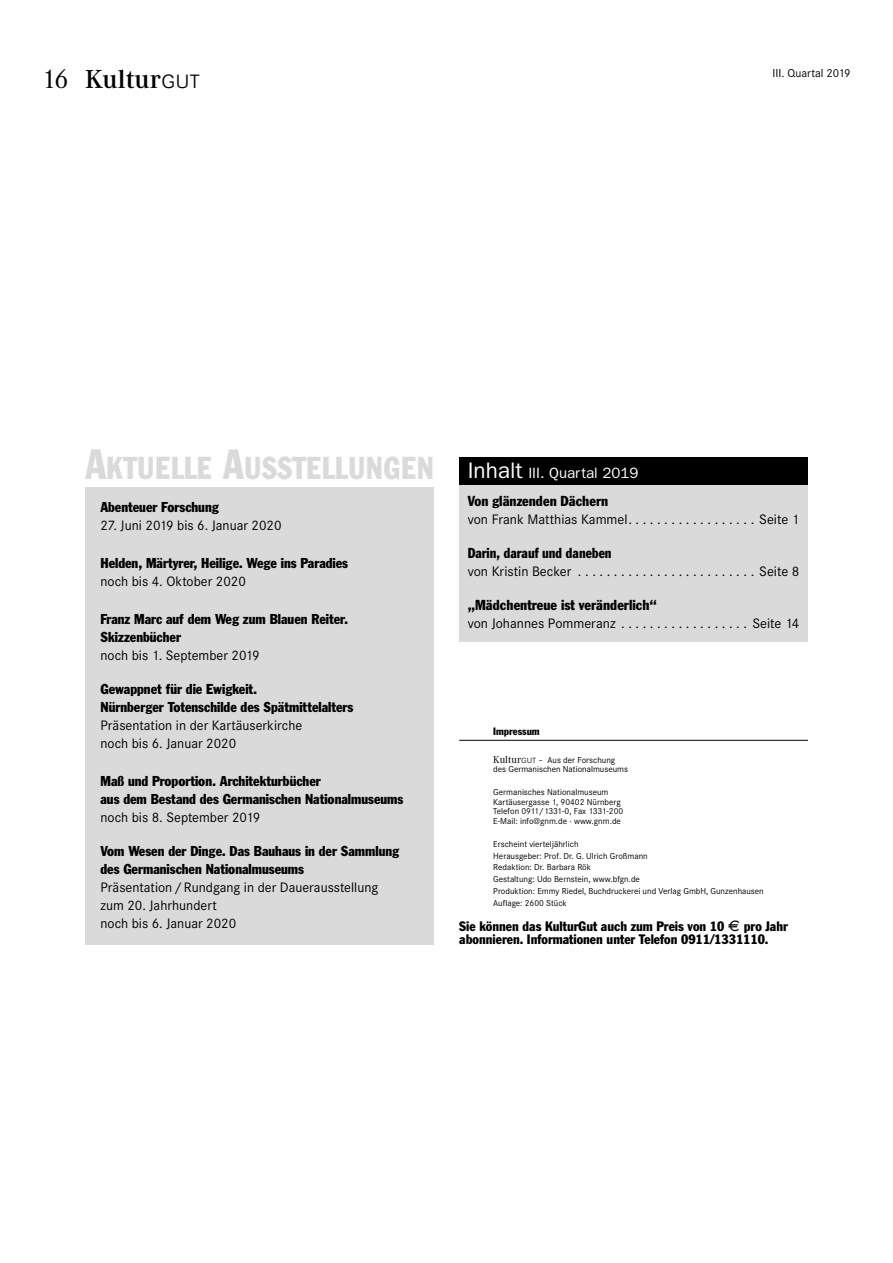
<style>
.page{position:relative;width:893px;height:1263px;background:#fff}
.page>*{position:absolute;margin:0;border:0;box-sizing:border-box;transform-origin:0 0}
.t1{font:31.5px "Franklin ATF Condensed BQ";letter-spacing:.02em;color:#dadada;scale:.91 1}
.t2{font:600 27px "Corporate A";color:#000}
.t3{font:14.25px/18px "Franklin ATF Condensed BQ";color:#000}
.t4{font:14.25px/18px "Corporate S";color:#000}
.t5{font:condensed 14.25px "Franklin Gothic";color:#000}
.t6{font:condensed 14.25px "Franklin Gothic";color:#000;scale:.94 1}
.t7{font:condensed 13.5px/13.5px "Franklin Gothic";color:#000}
.t8{font:12px "Corporate S";color:#000}
.t9{font:condensed 10.5px "Franklin Gothic";color:#000}
.t10{font:9px/11.9px "Corporate S";color:#000}
.s1{font-weight:400}
.s2{font-family:"Corporate SSC";font-weight:300}
.s3{font-size:42px}
.s4{font-family:"Franklin Gothic";font-size:22.5px;color:#fff}
.s5{font-family:"Franklin Gothic";font-size:15px;color:#fff}
.s6{font-family:"Corporate A";font-size:10.5px}
.s7{font-family:"Corporate SSC";font-weight:300;font-size:10.5px}
</style>
<div class="page">
<hr style="left:459px;top:740px;width:349px;height:1px;background:#000">
<div style="left:459px;top:457px;width:349px;height:185px;background:#dadada"></div>
<div style="left:459px;top:457px;width:349px;height:28px;background:#000"></div>
<div style="left:85px;top:487px;width:349px;height:457px;background:#dadada"></div>
<h2 class="t2" style="left:43px;top:64px;width:159px"><span class="s1">16</span> Kultur<span class="s2">gut</span></h2>
<h3 class="t8" style="left:773px;top:66px;width:79px">III. Quartal 2019</h3>
<h1 class="t1" style="left:85px;top:450px;width:609px"><span class="s3">A</span>KTUELLE <span class="s3">A</span>USSTELLUNGEN <span class="s4">Inhalt</span> <span class="s5">III. Quartal 2019</span></h1>
<h3 class="t3" style="left:100px;top:498px;width:120px">Abenteuer Forschung</h3>
<h3 class="t4" style="left:100px;top:516px;width:183px">27. Juni 2019 bis 6. Januar 2020</h3>
<h3 class="t3" style="left:100px;top:554px;width:249px">Helden, Märtyrer, Heilige. Wege ins Paradies</h3>
<h3 class="t4" style="left:100px;top:572px;width:147px">noch bis 4. Oktober 2020</h3>
<h3 class="t3" style="left:100px;top:610px;width:249px">Franz Marc auf dem Weg zum Blauen Reiter.<br>Skizzenbücher</h3>
<h3 class="t4" style="left:100px;top:646px;width:161px">noch bis 1. September 2019</h3>
<h3 class="t3" style="left:100px;top:680px;width:254px">Gewappnet für die Ewigkeit.<br>Nürnberger Totenschilde des Spätmittelalters</h3>
<h3 class="t4" style="left:100px;top:716px;width:203px">Präsentation in der Kartäuserkirche noch bis 6. Januar 2020</h3>
<h3 class="t3" style="left:100px;top:772px;width:304px">Maß und Proportion. Architekturbücher<br>aus dem Bestand des Germanischen Nationalmuseums</h3>
<h3 class="t4" style="left:100px;top:809px;width:161px">noch bis 8. September 2019</h3>
<h3 class="t3" style="left:100px;top:842px;width:300px">Vom Wesen der Dinge. Das Bauhaus in der Sammlung des Germanischen Nationalmuseums</h3>
<h3 class="t4" style="left:100px;top:879px;width:279px">Präsentation/Rundgang in der Dauerausstellung zum 20. Jahrhundert<br>noch bis 6. Januar 2020</h3>
<h3 class="t5" style="left:468px;top:493px;width:142px">Von glänzenden Dächern</h3>
<h3 class="t4" style="left:468px;top:511px;width:161px">von Frank Matthias Kammel</h3>
<h3 class="t4" style="left:759px;top:511px;width:42px">Seite 1</h3>
<h3 class="t6" style="left:468px;top:545px;width:154px">Darin, darauf und daneben</h3>
<h3 class="t4" style="left:468px;top:563px;width:105px">von Kristin Becker</h3>
<h3 class="t4" style="left:759px;top:563px;width:42px">Seite 8</h3>
<h3 class="t5" style="left:468px;top:597px;width:191px">„Mädchentreue ist veränderlich“</h3>
<h3 class="t4" style="left:468px;top:615px;width:149px">von Johannes Pommeranz</h3>
<h3 class="t4" style="left:752px;top:615px;width:49px">Seite 14</h3>
<p class="t9" style="left:493px;top:724px;width:48px">Impressum</p>
<p class="t10" style="left:493px;top:755px;width:136px;line-height:9.8px"><span class="s6">Kultur</span><span class="s7">gut</span> – Aus der Forschung des Germanischen Nationalmuseums</p>
<p class="t10" style="left:493px;top:787px;width:132px;line-height:9.8px">Germanisches Nationalmuseum Kartäusergasse 1, 90402 Nürnberg Telefon 0911/1331-0, Fax 1331-200<br>E-Mail: info@gnm.de · www.gnm.de</p>
<p class="t10" style="left:493px;top:838px;width:272px">Erscheint vierteljährlich<br>Herausgeber: Prof. Dr. G. Ulrich Großmann<br>Redaktion: Dr. Barbara Rök<br>Gestaltung: Udo Bernstein, www.bfgn.de<br>Produktion: Emmy Riedel, Buchdruckerei und Verlag GmbH, Gunzenhausen Auflage: 2600 Stück</p>
<h3 class="t7" style="left:459px;top:919px;width:330px">Sie können das KulturGut auch zum Preis von 10 ✓ pro Jahr abonnieren. Informationen unter Telefon 0911/1331110.</h3>
</div>
